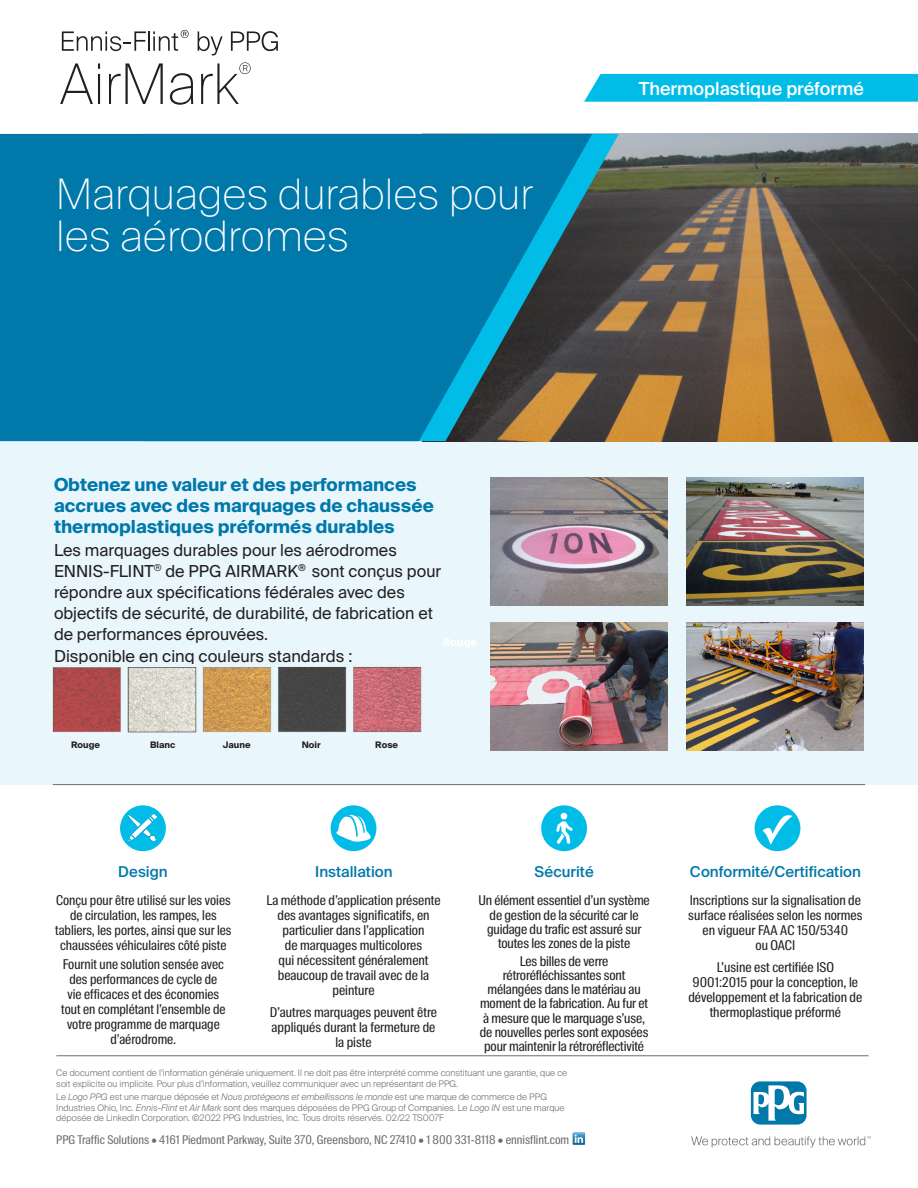
<style>
.page{position:relative;width:918px;height:1188px;background:#fff}
.page>*{position:absolute;margin:0;border:0;box-sizing:border-box;transform-origin:0 0}
.Product_Description{font:100 42px/42px "Suisse Intl";color:#fff}
.Intro_Header{font:700 18px/21px "Suisse Intl";color:#0078aa}
.Product_Category{font:500 18px "Suisse Intl";color:#fff}
.Intro_Paragraph{font:16.5px/21px "Suisse Intl";color:#231f20}
.Paragraph__Icon_Head{font:500 15px "Suisse Intl";color:#0078aa}
.Paragraph__Icon_Poin{font:13.5px/15px "Suisse Intl Cond";color:#231f20;text-align:center}
.Sign_Off{font:12px "Suisse Intl Cond";color:#6c6d70}
.t1{font:600 12px "Myriad Pro";color:#fff}
.Legal_Statement{font:300 9px/10.5px "Suisse Intl";color:#6c6d70}
.Product_Category-2{font:700 9px "Suisse Intl";color:#231f20}
.s1{font-style:italic}
</style>
<div class="page">
<div style="left:0;top:441px;width:918px;height:344px;background:#e9f7fc"></div>
<img style="left:619px;top:134px;width:299px;height:307px">
<svg style="left:592px;top:134px;width:27px;height:307px;background:#4a524f"></svg>
<svg style="left:0;top:134px;width:592px;height:307px;background:#0875a0"></svg>
<div style="left:584px;top:74px;width:334px;height:28px;background:#02bce8"></div>
<div style="left:120px;top:805px;width:46px;height:46px;background:#02bce8;border-radius:50%"></div>
<img style="left:129px;top:814px;width:27px;height:27px">
<div style="left:331px;top:805px;width:45px;height:46px;background:#02bce8;border-radius:50%"></div>
<div style="left:755px;top:805px;width:45px;height:46px;background:#02bce8;border-radius:50%"></div>
<svg style="left:762px;top:815px;width:31px;height:30px"></svg>
<div style="left:541px;top:805px;width:46px;height:46px;background:#02bce8;border-radius:50%"></div>
<img style="left:491px;top:477px;width:177px;height:129px">
<img style="left:687px;top:477px;width:177px;height:129px">
<svg style="left:336px;top:815px;width:38px;height:27px"></svg>
<svg style="left:556px;top:813px;width:17px;height:31px"></svg>
<img style="left:51px;top:664px;width:371px;height:69px">
<img style="left:491px;top:622px;width:177px;height:129px">
<img style="left:687px;top:622px;width:177px;height:129px">
<hr style="left:56px;top:1056px;width:813px;height:1px;background:#6c6d70">
<svg style="left:691px;top:1136px;width:180px;height:11px"></svg>
<div style="left:751px;top:1081px;width:56px;height:44px;background:#0078aa;border-radius:9px"></div>
<svg style="left:753px;top:1084px;width:51px;height:37px"></svg>
<svg style="left:573px;top:1133px;width:12px;height:12px"></svg>
<hr style="left:53px;top:784px;width:812px;height:1px;background:#6c6d70">
<svg style="left:62px;top:30px;width:127px;height:21px"></svg>
<svg style="left:198px;top:31px;width:25px;height:24px"></svg>
<svg style="left:231px;top:31px;width:47px;height:20px"></svg>
<svg style="left:60px;top:63px;width:40px;height:41px"></svg>
<svg style="left:109px;top:63px;width:54px;height:41px"></svg>
<svg style="left:170px;top:73px;width:23px;height:32px"></svg>
<svg style="left:201px;top:62px;width:50px;height:42px"></svg>
<p class="Product_Description" style="left:56px;top:173px;width:478px">Marquages durables pour les aérodromes</p>
<p class="Intro_Header" style="left:54px;top:474px;width:381px">Obtenez une valeur et des performances accrues avec des marquages de chaussée thermoplastiques préformés durables</p>
<p class="Intro_Paragraph" style="left:54px;top:539px;width:389px">Les marquages durables pour les aérodromes ENNIS-FLINT<sup>®</sup> de PPG AIRMARK<sup>®</sup> sont conçus pour répondre aux spécifications fédérales avec des objectifs de sécurité, de durabilité, de fabrication et de performances éprouvées.</p>
<p class="Intro_Paragraph" style="left:54px;top:646px;width:300px">Disponible en cinq couleurs standards :</p>
<p class="t1" style="left:443px;top:634px;width:35px">Rouge</p>
<p class="Product_Category-2" style="left:71px;top:740px;width:30px">Rouge</p>
<p class="Product_Category-2" style="left:150px;top:740px;width:27px">Blanc</p>
<p class="Product_Category-2" style="left:223px;top:740px;width:29px">Jaune</p>
<p class="Product_Category-2" style="left:302px;top:740px;width:20px">Noir</p>
<p class="Product_Category-2" style="left:375px;top:740px;width:24px">Rose</p>
<p class="Product_Category" style="left:639px;top:78px;width:227px">Thermoplastique préformé</p>
<p class="Paragraph__Icon_Head" style="left:118px;top:863px;width:51px">Design</p>
<p class="Paragraph__Icon_Head" style="left:315px;top:863px;width:79px">Installation</p>
<p class="Paragraph__Icon_Head" style="left:534px;top:863px;width:61px">Sécurité</p>
<p class="Paragraph__Icon_Head" style="left:690px;top:863px;width:172px">Conformité/Certification</p>
<p class="Paragraph__Icon_Poin" style="left:55px;top:893px;width:178px">Conçu pour être utilisé sur les voies de circulation, les rampes, les tabliers, les portes, ainsi que sur les chaussées véhiculaires côté piste</p>
<p class="Paragraph__Icon_Poin" style="left:61px;top:956px;width:166px">Fournit une solution sensée avec des performances de cycle de vie efficaces et des économies tout en complétant l’ensemble de votre programme de marquage d’aérodrome.</p>
<p class="Paragraph__Icon_Poin" style="left:266px;top:893px;width:176px">La méthode d’application présente des avantages significatifs, en particulier dans l’application<br>de marquages multicolores<br>qui nécessitent généralement beaucoup de travail avec de la peinture</p>
<p class="Paragraph__Icon_Poin" style="left:270px;top:1005px;width:169px">D’autres marquages peuvent être appliqués durant la fermeture de la piste</p>
<p class="Paragraph__Icon_Poin" style="left:478px;top:894px;width:173px;line-height:14.2px">Un élément essentiel d’un système de gestion de la sécurité car le guidage du trafic est assuré sur toutes les zones de la piste</p>
<p class="Paragraph__Icon_Poin" style="left:480px;top:954px;width:170px;line-height:14.2px">Les billes de verre rétroréfléchissantes sont mélangées dans le matériau au moment de la fabrication. Au fur et à mesure que le marquage s’use, de nouvelles perles sont exposées pour maintenir la rétroréflectivité</p>
<p class="Legal_Statement" style="left:56px;top:1068px;width:512px">Ce document contient de l’information générale uniquement. Il ne doit pas être interprété comme constituant une garantie, que ce soit explicite ou implicite. Pour plus d’information, veuillez communiquer avec un représentant de PPG.</p>
<p class="Legal_Statement" style="left:56px;top:1092px;width:510px">Le <span class="s1">Logo PPG</span> est une marque déposée et <span class="s1">Nous protégeons et embellissons le monde</span> est une marque de commerce de PPG<br>Industries Ohio, Inc. <span class="s1">Ennis-Flint</span> et <span class="s1">Air Mark</span> sont des marques déposées de PPG Group of Companies. Le <span class="s1">Logo IN</span> est une marque déposée de LinkedIn Corporation. ©2022 PPG Industries, Inc. Tous droits réservés. 02/22 TS007F</p>
<p class="Sign_Off" style="left:56px;top:1133px;width:514px">PPG Traffic Solutions • 4161 Piedmont Parkway, Suite 370, Greensboro, NC 27410 • 1 800 331-8118 • ennisflint.com</p>
<p class="Paragraph__Icon_Poin" style="left:688px;top:893px;width:176px">Inscriptions sur la signalisation de surface réalisées selon les normes en vigueur FAA AC 150/5340<br>ou OACI</p>
<p class="Paragraph__Icon_Poin" style="left:688px;top:960px;width:175px">L’usine est certifiée ISO<br>9001:2015 pour la conception, le développement et la fabrication de thermoplastique préformé</p>
</div>
